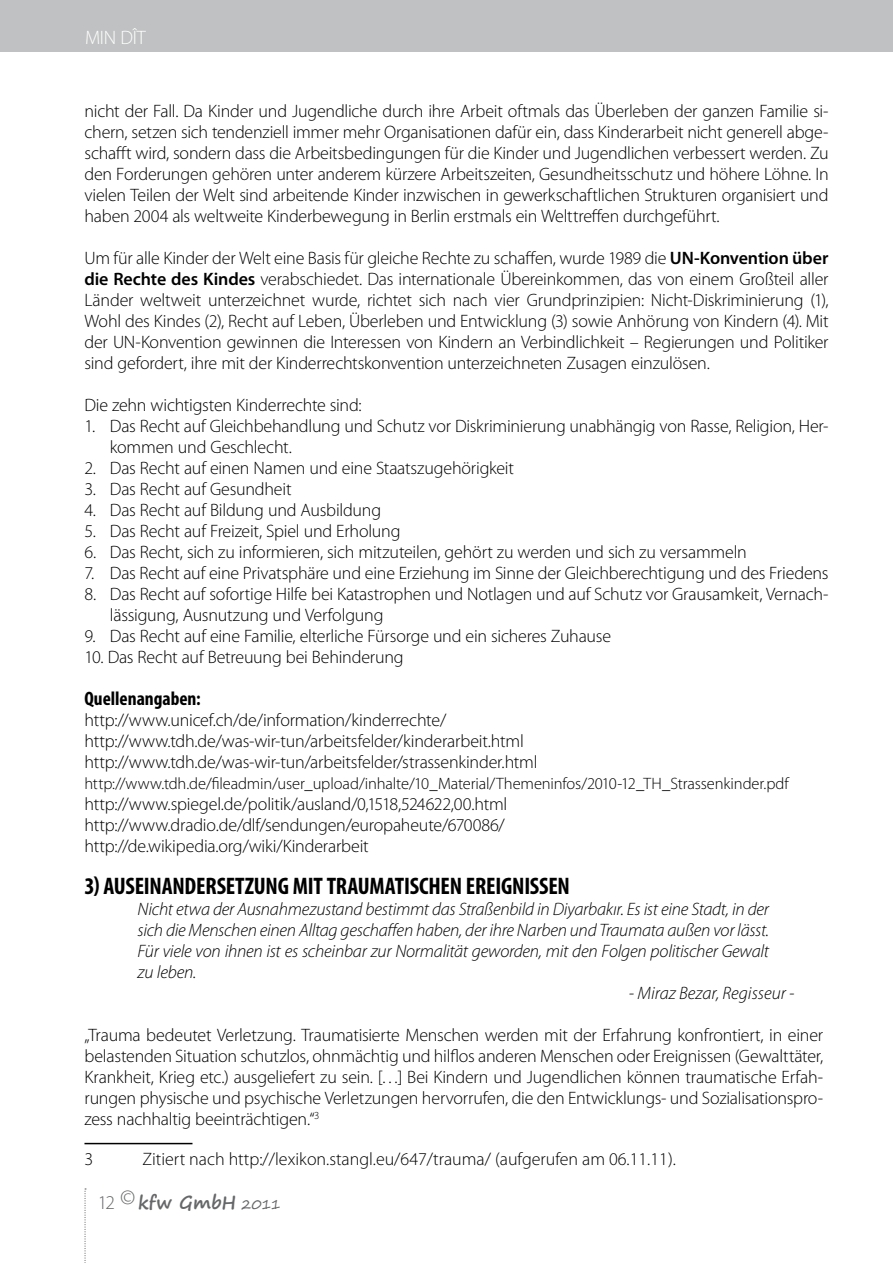
<style>
.page{position:relative;width:893px;height:1263px;background:#fff}
.page>*{position:absolute;margin:0;border:0;box-sizing:border-box;transform-origin:0 0}
.t1{font:700 condensed 24px "Myriad Pro";letter-spacing:-.01em;color:#000}
.t2{font:700 condensed 19.5px "Myriad Pro";color:#000}
.t3{font:300 19.5px "Myriad Pro";letter-spacing:-.015em;color:#fff}
.t4{font:300 18px/21px "Myriad Pro";letter-spacing:-.015em;color:#000}
.t5{font:italic 300 18px/21px "Myriad Pro";letter-spacing:-.01em;color:#000;text-align:justify}
.t6{font:700 18px "Segoe Print";letter-spacing:.005em;color:#666769}
.t7{font:300 16.5px "Myriad Pro";letter-spacing:-.01em;color:#000}
.s1{font-weight:600}
.s2{font-family:"Myriad Pro";font-weight:300;font-size:19.5px}
.s3{font-weight:400;font-size:13.5px}
</style>
<div class="page">
<div style="left:0;top:0;width:893px;height:51px;background:#c0c1c2"></div>
<svg style="left:84px;top:1188px;width:2px;height:75px"></svg>
<hr style="left:84px;top:1143px;width:108px;height:1px;background:#000">
<p class="t3" style="left:85px;top:26px;width:62px">Min Dît</p>
<p class="t4" style="left:84px;top:100px;width:746px;text-align:justify">nicht der Fall. Da Kinder und Jugendliche durch ihre Arbeit oftmals das Überleben der ganzen Familie si&shy;chern, setzen sich tendenziell immer mehr Organisationen dafür ein, dass Kinderarbeit nicht generell abge&shy;schafft wird, sondern dass die Arbeitsbedingungen für die Kinder und Jugendlichen verbessert werden. Zu den Forderungen gehören unter anderem kürzere Arbeitszeiten, Gesundheitsschutz und höhere Löhne. I n vielen Teilen der Welt sind arbeitende Kinder inzwischen in gewerkschaftlichen Strukturen organisiert und haben 2004 als weltweite Kinderbewegung in Berlin erstmals ein Welttreffen durchgeführt.</p>
<p class="t4" style="left:84px;top:247px;width:746px;text-align:justify">Um für alle Kinder der Welt eine Basis für gleiche Rechte zu schaffen, wurde 1989 die <span class="s1">UN-Konvention über die Rechte des Kindes</span> verabschiedet. Das internationale Übereinkommen, das von einem Großteil aller Länder weltweit unterzeichnet wurde, richtet sich nach vier Grundprinzipien: N icht-Diskriminierung (1), Wohl des Kindes (2), Recht auf Leben, Überleben und Entwicklung (3) sowie Anhörung von Kindern (4). Mit der UN-Konvention gewinnen die I nteressen von Kindern an Verbindlichkeit – Regierungen und Politiker sind gefordert, ihre mit der Kinderrechtskonvention unterzeichneten Zusagen einzulösen.</p>
<p class="t4" style="left:84px;top:394px;width:279px">Die zehn wichtigsten Kinderrechte sind:</p>
<p class="t4" style="left:110px;top:415px;width:720px;text-indent:-26px">1. Das Recht auf Gleichbehandlung und Schutz vor Diskriminierung unabhängig von Rasse, Religion, Her&shy;kommen und Geschlecht.</p>
<p class="t4" style="left:84px;top:457px;width:431px">2. Das Recht auf einen Namen und eine Staatszugehörigkeit</p>
<p class="t4" style="left:84px;top:478px;width:209px">3. Das Recht auf Gesundheit</p>
<p class="t4" style="left:84px;top:499px;width:298px">4. Das Recht auf Bildung und Ausbildung</p>
<p class="t4" style="left:84px;top:520px;width:318px">5. Das Recht auf Freizeit, Spiel und Erholung</p>
<p class="t4" style="left:84px;top:541px;width:664px">6. Das Recht, sich zu informieren, sich mitzuteilen, gehört zu werden und sich zu versammeln</p>
<p class="t4" style="left:84px;top:562px;width:745px">7. Das Recht auf eine Privatsphäre und eine Erziehung im Sinne der Gleichberechtigung und des Friedens</p>
<p class="t4" style="left:110px;top:583px;width:720px;text-indent:-26px">8. Das Recht auf sofortige Hilfe bei Katastrophen und Notlagen und auf Schutz vor Grausamkeit, Vernach&shy;lässigung, Ausnutzung und Verfolgung</p>
<p class="t4" style="left:84px;top:625px;width:528px">9. Das Recht auf eine Familie, elterliche Fürsorge und ein sicheres Zuhause</p>
<p class="t4" style="left:84px;top:646px;width:321px">10. Das Recht auf Betreuung bei Behinderung</p>
<p class="t2" style="left:84px;top:686px;width:118px">QUELLENANGABEN:</p>
<p class="t4" style="left:84px;top:709px;width:455px">http://www.unicef.ch/de/information/kinderrechte/ http://www.tdh.de/was-wir-tun/arbeitsfelder/kinderarbeit.html http://www.tdh.de/was-wir-tun/arbeitsfelder/strassenkinder.html</p>
<p class="t7" style="left:84px;top:774px;width:706px">http://www.tdh.de/fileadmin/user_upload/inhalte/10_Material/Themeninfos/2010-12_TH_Strassenkinder.pdf</p>
<p class="t4" style="left:84px;top:793px;width:424px">http://www.spiegel.de/politik/ausland/0,1518,524622,00.html http://www.dradio.de/dlf/sendungen/europaheute/670086/ http://de.wikipedia.org/wiki/Kinderarbeit</p>
<h1 class="t1" style="left:84px;top:871px;width:487px">3) AUSEINANDERSETZUNG MIT TRAUMATISCHEN EREIGNISSEN</h1>
<p class="t5" style="left:138px;top:898px;width:633px">Nicht etwa der Ausnahmezustand bestimmt das Straßenbild in Diyarbakır. Es ist eine Stadt, in der sich die Menschen einen Alltag geschaffen haben, der ihre Narben und Traumata außen vor lässt.<br>Für viele von ihnen ist es scheinbar zur Normalität geworden, mit den Folgen politischer Gewalt zu leben.</p>
<p class="t5" style="left:629px;top:982px;width:167px">- Miraz Bezar, Regisseur -</p>
<p class="t4" style="left:84px;top:1024px;width:740px;text-align:justify">„Trauma bedeutet Verletzung. Traumatisierte Menschen werden mit der Erfahrung konfrontiert, in einer belastenden Situation schutzlos, ohnmächtig und hilflos anderen Menschen oder Ereignissen (Gewalttäter, Krankheit, Krieg etc.) ausgeliefert zu sein. […] Bei Kindern und Jugendlichen können traumatische Erfah&shy;rungen physische und psychische Verletzungen hervorrufen, die den Entwicklungs- und Sozialisationspro&shy;zess nachhaltig beeinträchtigen.“<sup>3</sup></p>
<p class="t4" style="left:84px;top:1148px;width:10px">3</p>
<p class="t4" style="left:142px;top:1148px;width:535px">Zitiert nach http://lexikon.stangl.eu/647/trauma/ (aufgerufen am 06.11.11).</p>
<p class="t6" style="left:98px;top:1186px;width:184px"><span class="s2">12</span> <sup>©</sup>kfw GmbH <span class="s3">2011</span></p>
</div>
